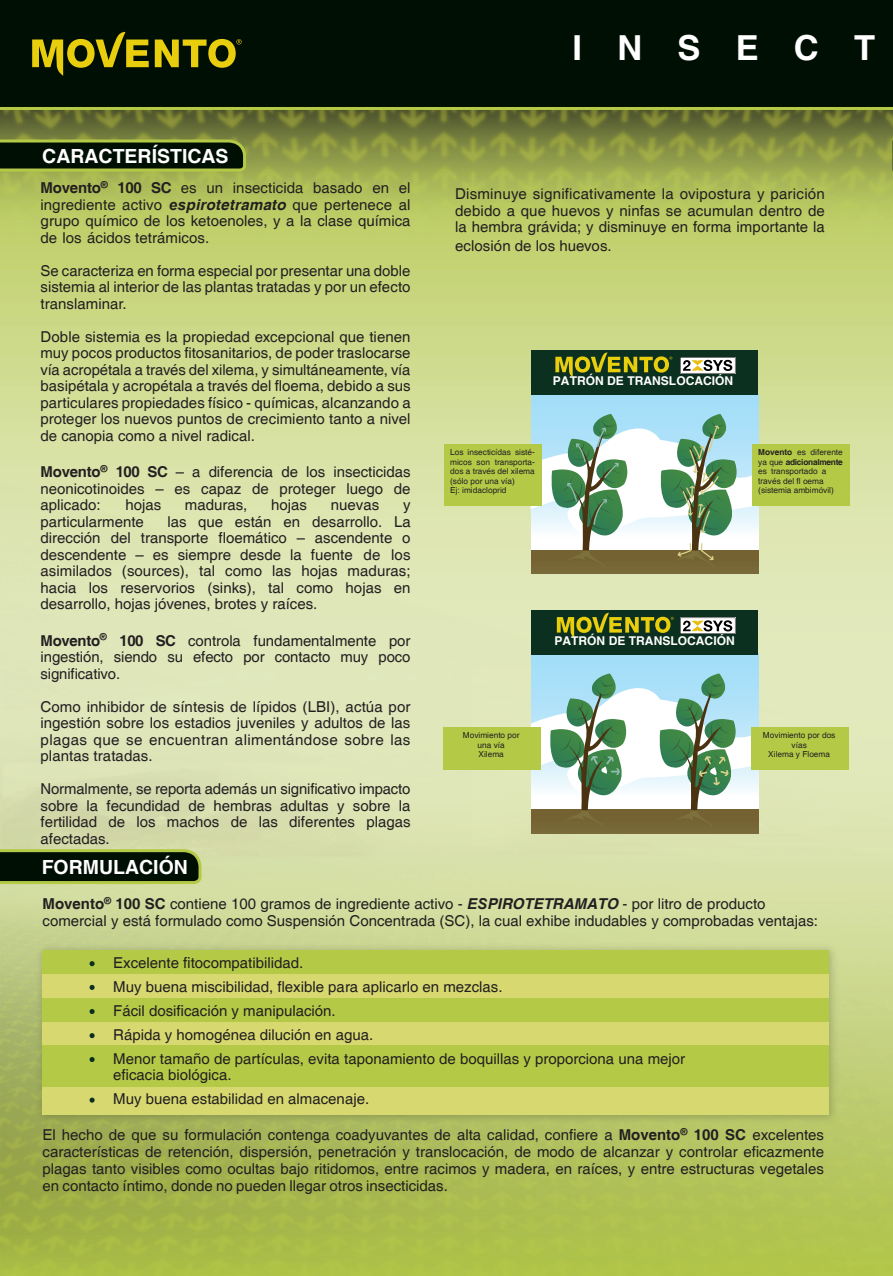
<style>
.page{position:relative;width:893px;height:1276px;background:#fff}
.page>*{position:absolute;margin:0;border:0;box-sizing:border-box;transform-origin:0 0}
.t1{font:700 34.5px "Helvetica";letter-spacing:1.02em;color:#fff}
.t2{font:700 19.5px "Helvetica";color:#fff}
.t3{font:15px/16.5px "Helvetica";color:#231f20;text-align:justify}
.t4{font:700 12px "Helvetica";color:#fff}
.t5{font:8.25px/9.4px "Helvetica";color:#231f20}
.s1{font-weight:700}
.s2{font-family:"Arial";font-weight:700;font-style:italic}
.s3{font-weight:700;font-style:italic}
.s4{font-family:"Arial"}
</style>
<div class="page">
<div style="left:0;top:386px;width:890px;height:15px;background:#d3de97"></div>
<img style="left:0;top:110px;width:893px;height:276px">
<svg style="left:0;top:444px;width:893px;height:406px;background:#dde4b4"></svg>
<img style="left:840px;top:850px;width:53px;height:426px">
<img style="left:0;top:957px;width:52px;height:319px">
<img style="left:789px;top:957px;width:52px;height:319px">
<img style="left:52px;top:1123px;width:737px;height:153px">
<svg style="left:890px;top:598px;width:3px;height:37px"></svg>
<svg style="left:0;top:847px;width:203px;height:38px;background:#32411e"></svg>
<img style="left:35px;top:943px;width:804px;height:180px">
<div style="left:43px;top:950px;width:786px;height:25px;background:#b4ca47"></div>
<div style="left:43px;top:974px;width:786px;height:25px;background:#d7d870"></div>
<div style="left:43px;top:998px;width:786px;height:25px;background:#b4ca47"></div>
<div style="left:43px;top:1022px;width:786px;height:25px;background:#d7d870"></div>
<div style="left:43px;top:1045px;width:786px;height:50px;background:#b4ca47"></div>
<div style="left:43px;top:1086px;width:786px;height:28px;background:#d7d870"></div>
<svg style="left:0;top:138px;width:248px;height:35px;background:#2d3d16"></svg>
<svg style="left:890px;top:137px;width:3px;height:38px"></svg>
<svg style="left:890px;top:351px;width:3px;height:67px"></svg>
<div style="left:531px;top:394px;width:227px;height:157px;background:#a3def8"></div>
<div style="left:444px;top:444px;width:98px;height:62px;background:#b4ca47"></div>
<div style="left:752px;top:444px;width:98px;height:62px;background:#b4ca47"></div>
<div style="left:531px;top:350px;width:227px;height:44px;background:#0c301f"></div>
<svg style="left:555px;top:352px;width:117px;height:25px"></svg>
<svg style="left:90px;top:961px;width:5px;height:5px"></svg>
<svg style="left:90px;top:985px;width:5px;height:5px"></svg>
<svg style="left:90px;top:1009px;width:5px;height:5px"></svg>
<svg style="left:90px;top:1033px;width:5px;height:5px"></svg>
<svg style="left:90px;top:1057px;width:5px;height:5px"></svg>
<svg style="left:90px;top:1097px;width:5px;height:5px"></svg>
<div style="left:532px;top:654px;width:226px;height:157px;background:#a3def8"></div>
<div style="left:532px;top:810px;width:226px;height:23px;background:#786938"></div>
<div style="left:443px;top:727px;width:98px;height:43px;background:#b4ca47"></div>
<div style="left:751px;top:727px;width:98px;height:43px;background:#b4ca47"></div>
<div style="left:532px;top:610px;width:226px;height:44px;background:#0c301f"></div>
<svg style="left:530px;top:673px;width:229px;height:154px"></svg>
<div style="left:0;top:0;width:893px;height:107px;background:#000f04"></div>
<svg style="left:32px;top:31px;width:117px;height:45px"></svg>
<svg style="left:155px;top:39px;width:87px;height:29px"></svg>
<hr style="left:0;top:107px;width:893px;height:3px;background:#b4ca47">
<svg style="left:680px;top:357px;width:55px;height:16px"></svg>
<svg style="left:530px;top:414px;width:229px;height:223px"></svg>
<p class="t2" style="left:42px;top:144px;width:188px">CARACTERÍSTICAS</p>
<p class="t3" style="left:41px;top:180px;width:371px"><span class="s1">Movento</span><sup>®</sup> <span class="s1">100 SC</span> es un insecticida basado en el ingrediente activo <span class="s2">es</span><span class="s3">pirotetramato</span> que pertenece al grupo químico de los ketoenoles, y a la clase química de los ácidos tetrámicos.</p>
<p class="t3" style="left:41px;top:263px;width:371px">Se caracteriza en forma especial por presentar una doble sistemia al interior de las plantas tratadas y por un efecto translaminar.</p>
<p class="t3" style="left:41px;top:329px;width:372px">Doble sistemia es la propiedad excepcional que tienen muy pocos productos fitosanitarios, de poder traslocarse vía acropétala a través del xilema, y simultáneamente, vía basipétala y acropétala a través del floema, debido a sus particulares propiedades físico - químicas, alcanzando a proteger los nuevos puntos de crecimiento tanto a nivel de canopia como a nivel radical.</p>
<p class="t3" style="left:41px;top:464px;width:371px"><span class="s1">Movento</span><sup>®</sup> <span class="s1">100 SC</span> – a diferencia de los insecticidas neonicotinoides – es capaz de proteger luego de aplicado:</p>
<p class="t3" style="left:125px;top:497px;width:37px">hojas</p>
<p class="t3" style="left:185px;top:497px;width:64px">maduras,</p>
<p class="t3" style="left:271px;top:497px;width:37px">hojas</p>
<p class="t3" style="left:331px;top:497px;width:50px">nuevas</p>
<p class="t3" style="left:403px;top:497px;width:9px">y</p>
<p class="t3" style="left:41px;top:514px;width:105px">particularmente</p>
<p class="t3" style="left:41px;top:514px;width:372px;text-indent:127px">las que están en desarrollo. La dirección del transporte floemático – ascendente o descendente – es siempre desde la fuente de los asimilados (sources), tal como las hojas maduras; hacia los reservorios (sinks), tal como hojas en desarrollo, hojas jóvenes, brotes y raíces.</p>
<p class="t3" style="left:41px;top:632px;width:371px"><span class="s1">Movento</span><sup>®</sup> <span class="s1">100 SC</span> controla fundamentalmente por ingestión, siendo su efecto por contacto muy poco significativo.</p>
<p class="t3" style="left:41px;top:698px;width:371px">Como inhibidor de síntesis de lípidos (LBI), actúa por ingestión sobre los estadios juveniles y adultos de las plagas que se encuentran alimentándose sobre las plantas tratadas.</p>
<p class="t3" style="left:41px;top:781px;width:371px">Normalmente, se reporta además un significativo impacto sobre la fecundidad de hembras adultas y sobre la fertilidad de los machos de las diferentes plagas afectadas.</p>
<p class="t2" style="left:42px;top:855px;width:148px">FORMULACIÓN</p>
<p class="t1" style="left:573px;top:27px;width:304px">INSECT</p>
<p class="t3" style="left:455px;top:186px;width:371px">Disminuye significativamente la ovipostura y parición debido a que huevos y ninfas se acumulan dentro de la hembra grávida; y disminuye en forma importante la</p>
<p class="t3" style="left:455px;top:237px;width:158px">eclosión de los huevos.</p>
<p class="t4" style="left:553px;top:373px;width:182px">PATRÓN DE TRANSLOCACIÓN</p>
<p class="t5" style="left:450px;top:448px;width:86px">Los insecticídas sisté&shy;micos son transporta&shy;dos a través del xilema (sólo por una vía)<br>Ej: imidacloprid</p>
<p class="t5" style="left:758px;top:448px;width:86px"><span class="s1">Movento</span> es diferente ya que <span class="s1">adicionalmente </span>es transportado a <span class="s4">tra</span>vés del fl oema (sist<span class="s4">e</span>mia ambimóvil)</p>
<p class="t4" style="left:554px;top:633px;width:182px">PATRÓN DE TRANSLOCACIÓN</p>
<p class="t5" style="left:463px;top:731px;width:58px;text-align:center">Movimiento por una vía<br>Xilema</p>
<p class="t5" style="left:763px;top:731px;width:74px;text-align:center">Movimiento por dos vías<br>Xilema y Floema</p>
<p class="t3" style="left:43px;top:896px;width:777px"><span class="s1">Movento</span><sup>®</sup> <span class="s1">100 SC</span> contiene 100 gramos de ingrediente activo - <span class="s2">ES</span><span class="s3">PIROTETRAMATO</span> - por litro de producto comercial y está formulado como Suspensión Concentrada (SC), la cual exhibe indudables y comprobadas ventajas:</p>
<p class="t3" style="left:113px;top:950px;width:573px;line-height:24px;text-align:left">Excelente fitocompatibilidad.<br>Muy buena miscibilidad, flexible para aplicarlo en mezclas.<br>Fácil dosificación y manipulación.<br>Rápida y homogénea dilución en agua.<br>Menor tamaño de partículas, evita taponamiento de boquillas y proporciona una mejor</p>
<p class="t3" style="left:113px;top:1063px;width:257px;line-height:24px">eficacia biológica.<br>Muy buena estabilidad en almacenaje.</p>
<p class="t3" style="left:43px;top:1127px;width:783px;line-height:17px">El hecho de que su formulación contenga coadyuvantes de alta calidad, confiere a <span class="s1">Movento</span><sup>®</sup> <span class="s1">100 SC</span> excelentes c<span class="s4">a</span>racterísticas de retención, dispersión, penetración y translocación, de modo de alcanzar y controlar eficazmente plagas tanto visibles como ocultas bajo ritidomos, entre racimos y madera, en raíces, y entre estructuras vegetales en contacto íntimo, donde no pueden llegar otros insecticidas.</p>
</div>
